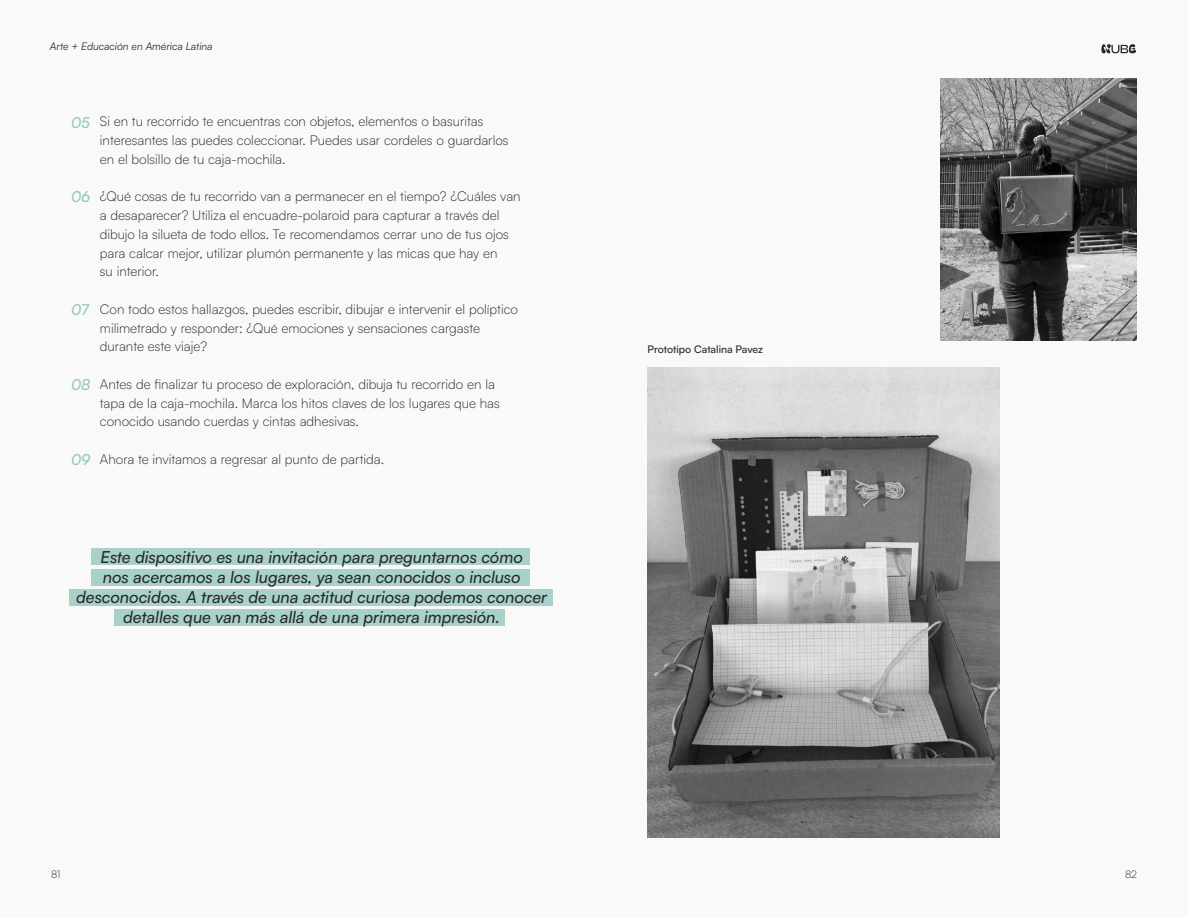
<style>
.page{position:relative;width:1188px;height:918px;background:#f9f9f8}
.page>*{position:absolute;margin:0;border:0;box-sizing:border-box;transform-origin:0 0}
.t1{font:italic 500 16.5px/19.8px "Satoshi";color:#27282a;text-align:center}
.t2{font:italic 500 15px "Satoshi";color:#94c7bf}
.t3{font:300 13.5px/18.8px "Satoshi";color:#27282a}
.t4{font:italic 10.5px "Satoshi";color:#27282a}
.t5{font:500 10.5px "Satoshi";letter-spacing:-.005em;color:#27282a}
.t6{font:300 10.5px "Satoshi";color:#27282a}
</style>
<div class="page">
<div style="left:69px;top:589px;width:484px;height:16px;background:#a8d1ca"></div>
<div style="left:114px;top:610px;width:391px;height:16px;background:#a8d1ca"></div>
<div style="left:92px;top:549px;width:438px;height:16px;background:#a8d1ca"></div>
<div style="left:92px;top:569px;width:438px;height:16px;background:#a8d1ca"></div>
<svg style="left:1101px;top:44px;width:35px;height:9px"></svg>
<img style="left:647px;top:368px;width:353px;height:469px">
<img style="left:941px;top:79px;width:196px;height:261px">
<p class="t4" style="left:50px;top:39px;width:164px">Arte + Educación en América Latina</p>
<p class="t2" style="left:71px;top:112px;width:20px">05</p>
<p class="t2" style="left:71px;top:186px;width:21px">06</p>
<p class="t2" style="left:71px;top:299px;width:19px">07</p>
<p class="t2" style="left:71px;top:374px;width:21px">08</p>
<p class="t2" style="left:71px;top:449px;width:21px">09</p>
<p class="t3" style="left:100px;top:112px;width:410px">Si en tu recorrido te encuentras con objetos, elementos o basuritas interesantes las puedes coleccionar. Puedes usar cordeles o guardarlos en el bolsillo de tu caja-mochila.</p>
<p class="t3" style="left:100px;top:187px;width:422px">¿Qué cosas de tu recorrido van a permanecer en el tiempo? ¿Cuáles van a desaparecer? Utiliza el encuadre-polaroid para capturar a través del dibujo la silueta de todo ellos. Te recomendamos cerrar uno de tus ojos para calcar mejor, utilizar plumón permanente y las micas que hay en<br>su interior.</p>
<p class="t3" style="left:100px;top:299px;width:420px">Con todo estos hallazgos, puedes escribir, dibujar e intervenir el políptico milimetrado y responder: ¿Qué emociones y sensaciones cargaste durante este viaje?</p>
<p class="t3" style="left:100px;top:374px;width:401px">Antes de finalizar tu proceso de exploración, dibuja tu recorrido en la tapa de la caja-mochila. Marca los hitos claves de los lugares que has conocido usando cuerdas y cintas adhesivas.</p>
<p class="t3" style="left:100px;top:449px;width:286px">Ahora te invitamos a regresar al punto de partida.</p>
<p class="t1" style="left:76px;top:547px;width:472px">Este dispositivo es una invitación para preguntarnos cómo<br>nos acercamos a los lugares, ya sean conocidos o incluso desconocidos. A través de una actitud curiosa podemos conocer detalles que van más allá de una primera impresión.</p>
<p class="t5" style="left:647px;top:342px;width:117px">Prototipo Catalina Pavez</p>
<p class="t6" style="left:51px;top:867px;width:11px">81</p>
<p class="t6" style="left:1125px;top:867px;width:13px">82</p>
</div>
